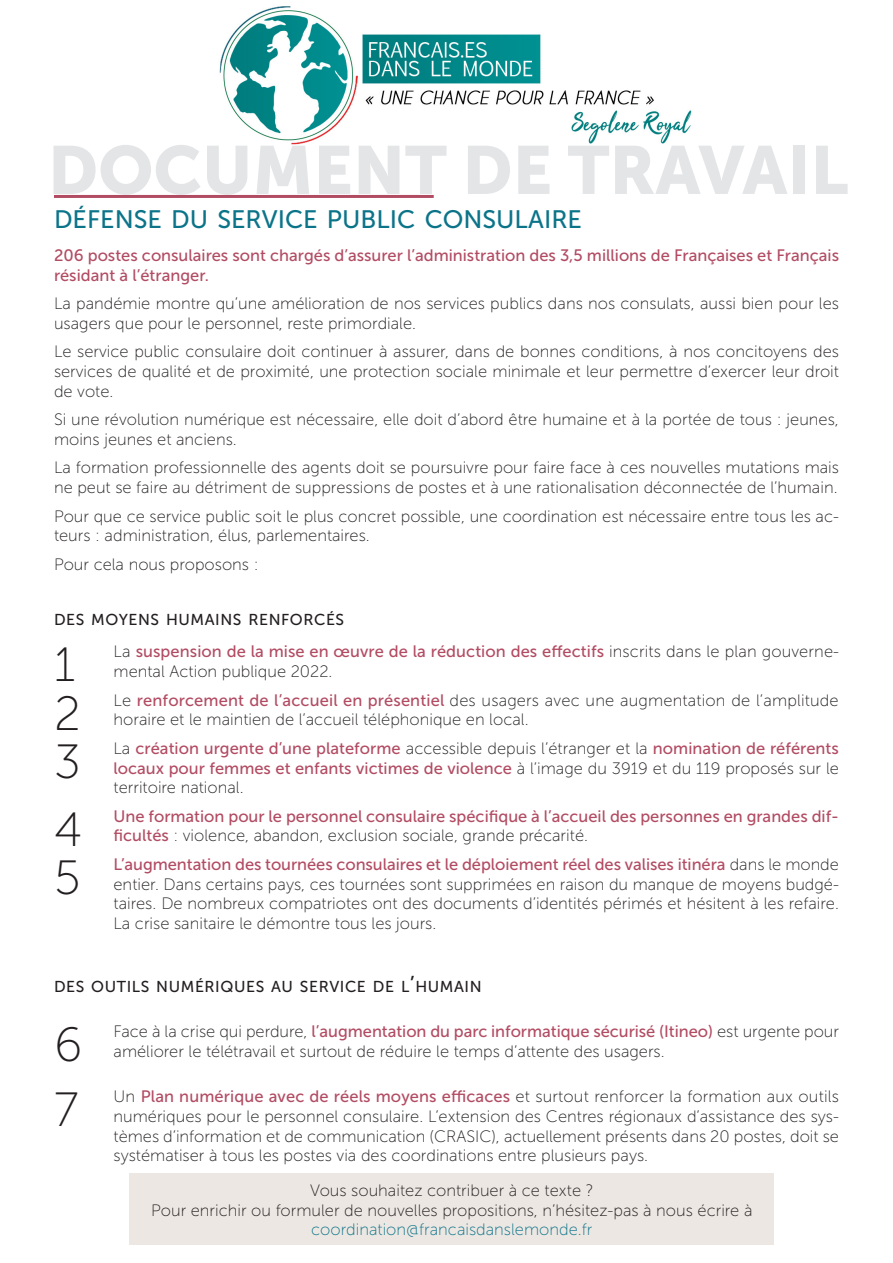
<style>
.page{position:relative;width:893px;height:1263px;background:#fff}
.page>*{position:absolute;margin:0;border:0;box-sizing:border-box;transform-origin:0 0}
.t1{font:67.5px "Museo Sans 900";color:#e4e5e7}
.t2{font:48px "Museo Sans 100";color:#231f20}
.titre{font:25.2px "Museo Sans 500";color:#0c7489}
.t3{font:16.5px/19.8px "Museo Sans 100";color:#231f20}
.t4{font:16.5px/19.8px "Museo Sans 500";color:#b24c63}
.t5{font:16.5px "Museo Sans 100";color:#0c7489}
.t6{font:15.75px "Museo Sans 500";letter-spacing:.035em;color:#231f20}
.s1{font-family:"Museo Sans 500";color:#b24c63}
.s2{font-family:"Museo Sans 100";color:#231f20}
.s3{font-size:22.5px}
</style>
<div class="page">
<img style="left:219px;top:6px;width:473px;height:139px">
<hr style="left:54px;top:195px;width:380px;height:3px;background:#b24c63">
<div style="left:130px;top:1174px;width:644px;height:71px;background:#ede7e3"></div>
<p class="t1" style="left:48px;top:132px;width:802px">DOCUMENT DE TRAVAIL</p>
<p class="titre" style="left:54px;top:205px;width:529px">DÉFENSE DU SERVICE PUBLIC CONSULAIRE</p>
<p class="t4" style="left:54px;top:246px;width:787px">206 postes consulaires sont chargés d’assurer l’administration des 3,5 millions de Françaises et Français résidant à l’étranger.</p>
<p class="t3" style="left:54px;top:294px;width:786px">La pandémie montre qu’une amélioration de nos services publics dans nos consulats, aussi bien pour les usagers que pour le personnel, reste primordiale.</p>
<p class="t3" style="left:54px;top:342px;width:787px;text-align:justify">Le service public consulaire doit continuer à assurer, dans de bonnes conditions, à nos concitoyens des services de qualité et de proximité, une protection sociale minimale et leur permettre d’exercer leur droit de vote.</p>
<p class="t3" style="left:54px;top:410px;width:786px">Si une révolution numérique est nécessaire, elle doit d’abord être humaine et à la portée de tous : jeunes, moins jeunes et anciens.</p>
<p class="t3" style="left:54px;top:458px;width:787px">La formation professionnelle des agents doit se poursuivre pour faire face à ces nouvelles mutations mais ne peut se faire au détriment de suppressions de postes et à une rationalisation déconnectée de l’humain.</p>
<p class="t3" style="left:54px;top:506px;width:786px">Pour que ce service public soit le plus concret possible, une coordination est nécessaire entre tous les ac&shy;teurs : administration, élus, parlementaires.</p>
<p class="t3" style="left:54px;top:554px;width:206px">Pour cela nous proposons :</p>
<p class="t6" style="left:54px;top:611px;width:292px">DES MOYENS HUMAINS RENFORCÉS</p>
<p class="t2" style="left:54px;top:639px;width:23px">1</p>
<p class="t3" style="left:114px;top:642px;width:727px">La <span class="s1">suspension de la mise en œuvre de la réduction des effectifs</span> inscrits dans le plan gouverne&shy;mental Action publique 2022.</p>
<p class="t2" style="left:54px;top:688px;width:28px">2</p>
<p class="t3" style="left:114px;top:690px;width:727px">Le <span class="s1">renforcement de l’accueil en présentiel</span> des usagers avec une augmentation de l’amplitude horaire et le maintien de l’accueil téléphonique en local.</p>
<p class="t2" style="left:54px;top:736px;width:28px">3</p>
<p class="t4" style="left:114px;top:738px;width:727px;text-align:justify"><span class="s2">La</span> création urgente d’une plateforme <span class="s2">accessible depuis l’étranger et la</span> nomination de référents locaux pour femmes et enfants victimes de violence <span class="s2">à l’image du 3919 et du 119 proposés sur le territoire national.</span></p>
<p class="t2" style="left:54px;top:804px;width:30px">4</p>
<p class="t4" style="left:114px;top:806px;width:727px">Une formation pour le personnel consulaire spécifique à l’accueil des personnes en grandes dif&shy;ficultés <span class="s2">: violence, abandon, exclusion sociale, grande précarité.</span></p>
<p class="t2" style="left:54px;top:852px;width:28px">5</p>
<p class="t3" style="left:114px;top:854px;width:727px;text-align:justify"><span class="s1">L’augmentation des tournées consulaires et le déploiement réel des valises itinéra</span> dans le monde entier. Dans certains pays, ces tournées sont supprimées en raison du manque de moyens budgé&shy;taires. De nombreux compatriotes ont des documents d’identités périmés et hésitent à les refaire.<br>La crise sanitaire le démontre tous les jours.</p>
<p class="t6" style="left:54px;top:977px;width:429px">DES OUTILS NUMÉRIQUES AU SERVICE DE L<span class="s3">’</span>HUMAIN</p>
<p class="t2" style="left:54px;top:1019px;width:30px">6</p>
<p class="t3" style="left:114px;top:1021px;width:727px">Face à la crise qui perdure, <span class="s1">l’augmentation du parc informatique sécurisé (Itineo)</span> est urgente pour améliorer le télétravail et surtout de réduire le temps d’attente des usagers.</p>
<p class="t2" style="left:54px;top:1084px;width:26px">7</p>
<p class="t3" style="left:114px;top:1087px;width:727px;text-align:justify">Un <span class="s1">Plan numérique avec de réels moyens efficaces</span> et surtout renforcer la formation aux outils numériques pour le personnel consulaire. L’extension des Centres régionaux d’assistance des sys&shy;tèmes d’information et de communication (CRASIC), actuellement présents dans 20 postes, doit se systématiser à tous les postes via des coordinations entre plusieurs pays.</p>
<p class="t3" style="left:310px;top:1180px;width:285px">Vous souhaitez contribuer à ce texte ?</p>
<p class="t3" style="left:151px;top:1200px;width:603px">Pour enrichir ou formuler de nouvelles propositions, n’hésitez-pas à nous écrire à</p>
<p class="t5" style="left:311px;top:1221px;width:283px">coordination@francaisdanslemonde.fr</p>
</div>
